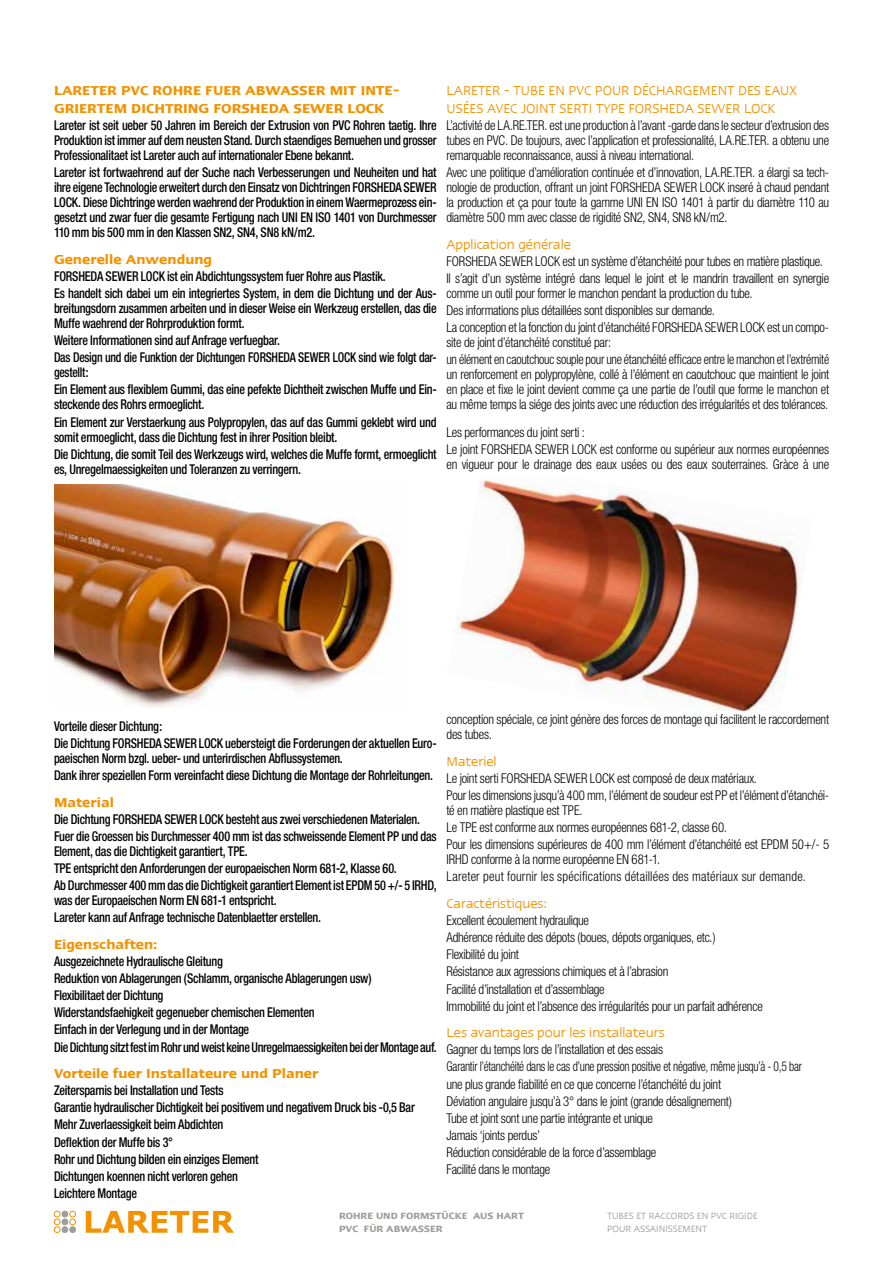
<style>
.page{position:relative;width:893px;height:1263px;background:#fff}
.page>*{position:absolute;margin:0;border:0;box-sizing:border-box;transform-origin:0 0}
.t1{font:15px/18px "Linotype Ergo";color:#f39200}
.t2{font:600 15px/18px "Linotype Ergo";color:#f39200}
.t3{font:500 condensed 13.5px/17.1px "Helvetica Neue";letter-spacing:-.02em;color:#000;scale:.9 1}
.t4{font:300 condensed 13.5px/17.1px "Helvetica Neue";letter-spacing:-.02em;color:#000;scale:.95 1}
.t5{font:300 condensed 13.5px/17.1px "Helvetica Neue";letter-spacing:.01em;color:#000;scale:.95 1}
.t6{font:500 condensed 13.5px/17.1px "Helvetica Neue";letter-spacing:-.02em;color:#000;scale:.87 1}
.t7{font:10.5px/12.6px "Linotype Ergo";color:#9d9d9c}
.t8{font:600 10.5px/12.6px "Linotype Ergo";color:#9d9d9c}
</style>
<div class="page">
<svg style="left:86px;top:1211px;width:148px;height:22px"></svg>
<svg style="left:54px;top:1211px;width:22px;height:22px"></svg>
<div style="left:69px;top:1226px;width:7px;height:7px;border:1px solid #9d9d9c;border-radius:50%"></div>
<img style="left:456px;top:479px;width:349px;height:232px">
<img style="left:54px;top:485px;width:342px;height:223px">
<p class="t2" style="left:54px;top:81px;width:347px">LARETER PVC ROHRE FUER ABWASSER MIT INTE-<br>GRIERTEM DICHTRING FORSHEDA SEWER LOCK</p>
<p class="t3" style="left:54px;top:118px;width:427px;line-height:15px;text-align:justify">Lareter ist seit ueber 50 Jahren im Bereich der Extrusion von PVC Rohren taetig. Ihre Produktion ist immer auf dem neusten Stand. Durch staendiges Bemuehen und grosser Professionalitaet ist Lareter auch auf internationaler Ebene bekannt.</p>
<p class="t3" style="left:54px;top:165px;width:427px;line-height:15px;text-align:justify">Lareter ist fortwaehrend auf der Suche nach Verbesserungen und Neuheiten und hat ihre eigene Technologie erweitert durch den Einsatz von Dichtringen FORSHEDA SEWER LOCK. Diese Dichtringe werden waehrend der Produktion in einem Waermeprozess ein&shy;gesetzt und zwar fuer die gesamte Fertigung nach UNI EN ISO 1401 von Durchmesser 110 mm bis 500 mm in den Klassen SN2, SN4, SN8 kN/m2.</p>
<p class="t2" style="left:54px;top:250px;width:160px">Generelle Anwendung</p>
<p class="t3" style="left:54px;top:267px;width:427px">FORSHEDA SEWER LOCK ist ein Abdichtungssystem fuer Rohre aus Plastik.<br>Es handelt sich dabei um ein integriertes System, in dem die Dichtung und der Aus-</p>
<p class="t3" style="left:54px;top:300px;width:427px;line-height:15px">breitungsdorn zusammen arbeiten und in dieser Weise ein Werkzeug erstellen, das die<br>Muffe waehrend der Rohrproduktion formt.</p>
<p class="t3" style="left:54px;top:332px;width:427px">Weitere Informationen sind auf Anfrage verfuegbar.<br>Das Design und die Funktion der Dichtungen FORSHEDA SEWER LOCK sind wie folgt dar-</p>
<p class="t6" style="left:54px;top:364px;width:441px">gestellt:<br>Ein Element aus flexiblem Gummi, das eine pefekte Dichtheit zwischen Muffe und Ein-</p>
<p class="t3" style="left:54px;top:396px;width:427px">steckende des Rohrs ermoeglicht.<br>Ein Element zur Verstaerkung aus Polypropylen, das auf das Gummi geklebt wird und</p>
<p class="t3" style="left:54px;top:428px;width:427px">somit ermoeglicht, dass die Dichtung fest in ihrer Position bleibt.<br>Die Dichtung, die somit Teil des Werkzeugs wird, welches die Muffe formt, ermoeglicht</p>
<p class="t3" style="left:54px;top:460px;width:276px">es, Unregelmaessigkeiten und Toleranzen zu verringern.</p>
<p class="t1" style="left:446px;top:81px;width:352px">LARETER - TUBE EN PVC POUR DÉCHARGEMENT DES EAUX<br>USÉES AVEC JOINT SERTI TYPE FORSHEDA SEWER LOCK</p>
<p class="t4" style="left:446px;top:118px;width:404px;line-height:15px;text-align:justify">L’activité de LA.RE.TER. est une production à l’avant -garde dans le secteur d’extrusion des tubes en PVC. De toujours, avec l’application et professionalité, LA.RE.TER. a obtenu une remarquable reconnaissance, aussi à niveau international.</p>
<p class="t4" style="left:446px;top:165px;width:404px;line-height:15px;text-align:justify">Avec une politique d’amélioration continuée et d’innovation, LA.RE.TER. a élargi sa tech&shy;nologie de production, offrant un joint FORSHEDA SEWER LOCK inseré à chaud pendant la production et ça pour toute la gamme UNI EN ISO 1401 à partir du diamètre 110 au diamètre 500 mm avec classe de rigidité SN2, SN4, SN8 kN/m2.</p>
<p class="t1" style="left:446px;top:235px;width:126px">Application générale</p>
<p class="t4" style="left:446px;top:252px;width:404px">FORSHEDA SEWER LOCK est un système d’étanchéité pour tubes en matière plastique.<br>Il s’agit d’un système intégré dans lequel le joint et le mandrin travaillent en synergie</p>
<p class="t4" style="left:446px;top:285px;width:404px">comme un outil pour former le manchon pendant la production du tube.<br>Des informations plus détaillées sont disponibles sur demande.<br>La conception et la fonction du joint d’étanchéité FORSHEDA SEWER LOCK est un compo-</p>
<p class="t4" style="left:446px;top:334px;width:404px">site de joint d’étanchéité constitué par:<br>un élément en caoutchouc souple pour une étanchéité efficace entre le manchon et l’extrémité</p>
<p class="t4" style="left:446px;top:367px;width:404px;line-height:15px;text-align:justify">un renforcement en polypropylène, collé à l’élément en caoutchouc que maintient le joint en place et fixe le joint devient comme ça une partie de l’outil que forme le manchon et au même temps la siége des joints avec une réduction des irrégularités et des tolérances.</p>
<p class="t4" style="left:446px;top:424px;width:404px">Les performances du joint serti :<br>Le joint FORSHEDA SEWER LOCK est conforme ou supérieur aux normes européennes</p>
<p class="t4" style="left:446px;top:456px;width:404px">en vigueur pour le drainage des eaux usées ou des eaux souterraines. Gràce à une</p>
<p class="t3" style="left:54px;top:717px;width:427px">Vorteile dieser Dichtung:<br>Die Dichtung FORSHEDA SEWER LOCK uebersteigt die Forderungen der aktuellen Euro-</p>
<p class="t3" style="left:54px;top:749px;width:423px">paeischen Norm bzgl. ueber- und unterirdischen Abflussystemen.<br>Dank ihrer speziellen Form vereinfacht diese Dichtung die Montage der Rohrleitungen.</p>
<p class="t2" style="left:54px;top:793px;width:61px">Material</p>
<p class="t3" style="left:54px;top:810px;width:427px">Die Dichtung FORSHEDA SEWER LOCK besteht aus zwei verschiedenen Materialen.<br>Fuer die Groessen bis Durchmesser 400 mm ist das schweissende Element PP und das</p>
<p class="t3" style="left:54px;top:842px;width:427px">Element, das die Dichtigkeit garantiert, TPE.<br>TPE entspricht den Anforderungen der europaeischen Norm 681-2, Klasse 60.<br>Ab Durchmesser 400 mm das die Dichtigkeit garantiert Element ist EPDM 50 +/- 5 IRHD,</p>
<p class="t3" style="left:54px;top:891px;width:298px">was der Europaeischen Norm EN 681-1 entspricht.<br>Lareter kann auf Anfrage technische Datenblaetter erstellen.</p>
<p class="t2" style="left:54px;top:935px;width:105px">Eigenschaften:</p>
<p class="t3" style="left:54px;top:952px;width:427px">Ausgezeichnete Hydraulische Gleitung<br>Reduktion von Ablagerungen (Schlamm, organische Ablagerungen usw)<br>Flexibilitaet der Dichtung<br>Widerstandsfaehigkeit gegenueber chemischen Elementen<br>Einfach in der Verlegung und in der Montage<br>Die Dichtung sitzt fest im Rohr und weist keine Unregelmaessigkeiten bei der Montage auf.</p>
<p class="t2" style="left:54px;top:1064px;width:266px">Vorteile fuer Installateure und Planer</p>
<p class="t3" style="left:54px;top:1081px;width:402px">Zeitersparnis bei Installation und Tests<br>Garantie hydraulischer Dichtigkeit bei positivem und negativem Druck bis -0,5 Bar Mehr Zuverlaessigkeit beim Abdichten<br>Deflektion der Muffe bis 3°<br>Rohr und Dichtung bilden ein einziges Element<br>Dichtungen koennen nicht verloren gehen<br>Leichtere Montage</p>
<p class="t4" style="left:446px;top:712px;width:404px;line-height:15px">conception spéciale, ce joint génère des forces de montage qui facilitent le raccordement des tubes.</p>
<p class="t1" style="left:446px;top:752px;width:52px">Materiel</p>
<p class="t4" style="left:446px;top:769px;width:404px">Le joint serti FORSHEDA SEWER LOCK est composé de deux matériaux.<br>Pour les dimensions jusqu’à 400 mm, l’élément de soudeur est PP et l’élément d’étanchéi-</p>
<p class="t4" style="left:446px;top:802px;width:404px">té en matière plastique est TPE.<br>Le TPE est conforme aux normes européennes 681-2, classe 60.<br>Pour les dimensions supérieures de 400 mm l’élément d’étanchéité est EPDM 50+/- 5</p>
<p class="t5" style="left:446px;top:851px;width:380px">IRHD conforme à la norme européenne EN 681-1.<br>Lareter peut fournir les spécifications détaillées des matériaux sur demande.</p>
<p class="t1" style="left:446px;top:894px;width:102px">Caractéristiques:</p>
<p class="t4" style="left:446px;top:912px;width:334px">Excellent écoulement hydraulique<br>Adhérence réduite des dépots (boues, dépots organiques, etc.)<br>Flexibilité du joint<br>Résistance aux agressions chimiques et à l’abrasion<br>Facilité d’installation et d’assemblage<br>Immobilité du joint et l’absence des irrégularités pour un parfait adhérence</p>
<p class="t1" style="left:446px;top:1023px;width:220px">Les avantages pour les installateurs</p>
<p class="t4" style="left:446px;top:1041px;width:376px">Gagner du temps lors de l’installation et des essais<br>Garantir l’étanchéité dans le cas d’une pression positive et négative, même jusqu’à - 0,5 bar une plus grande fiabilité en ce que concerne l’étanchéité du joint<br>Déviation angulaire jusqu’à 3° dans le joint (grande désalignement)<br>Tube et joint sont une partie intégrante et unique<br>Jamais ‘joints perdus’<br>Réduction considérable de la force d’assemblage<br>Facilité dans le montage</p>
<p class="t8" style="left:339px;top:1209px;width:186px">ROHRE UND FORMSTÜCKE AUS HART<br>PVC FÜR ABWASSER</p>
<p class="t7" style="left:607px;top:1209px;width:152px">TUBES ET RACCORDS EN PVC RIGIDE<br>POUR ASSAINISSEMENT</p>
</div>
